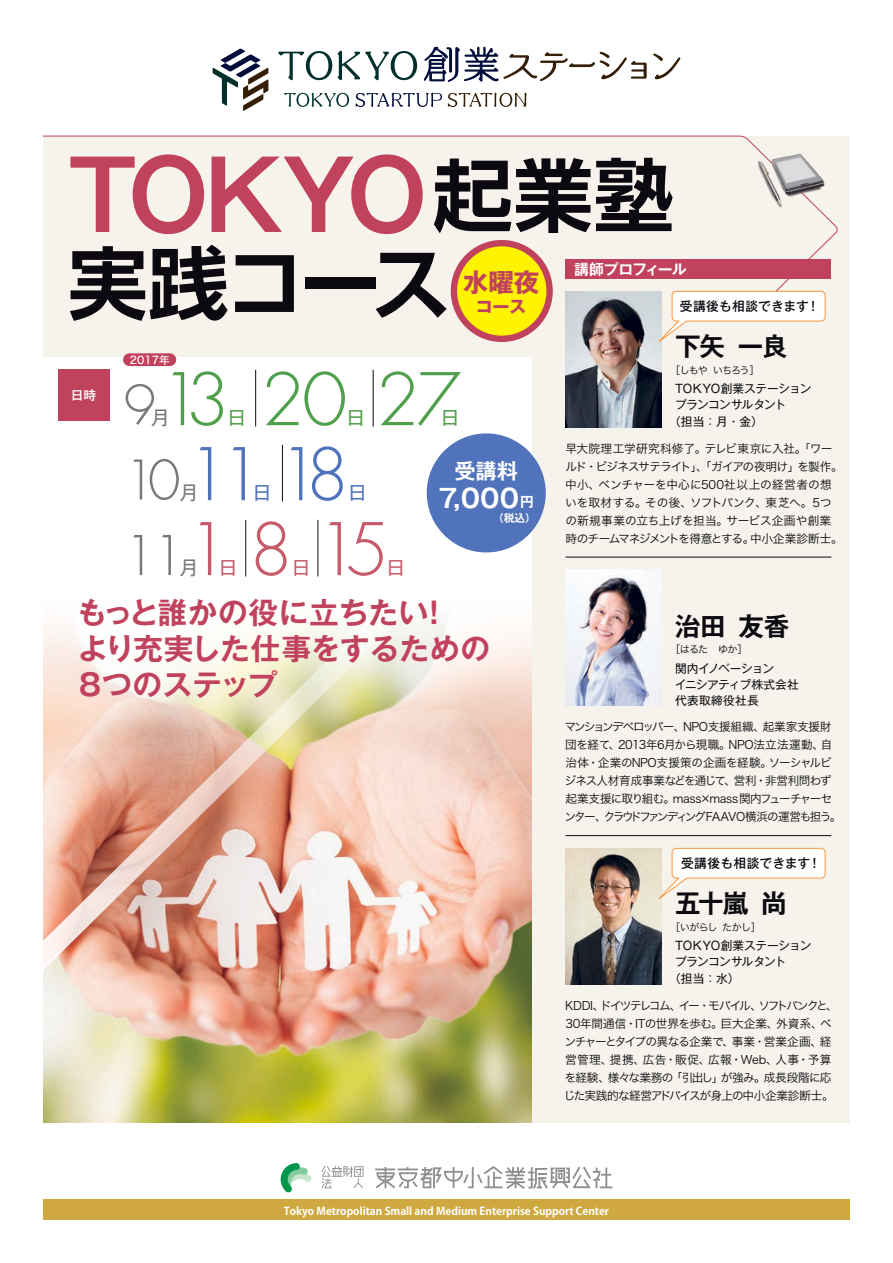
<style>
.page{position:relative;width:893px;height:1263px;background:#fff}
.page>*{position:absolute;margin:0;border:0;box-sizing:border-box;transform-origin:0 0}
.t1{font:700 95.7px "Gothic MB101 Pr 6 N De";letter-spacing:-.06em;color:#c1425d;scale:.95 1}
.t2{font:700 79.65px "Shin Go Pr 6 N De";letter-spacing:-.045em;color:#0c0910}
.t3{font:300 70.5px "Futura";color:#509f4c}
.t4{font:300 70.5px "Futura";color:#5073bb}
.t5{font:300 70.5px "Futura";color:#c75a6b}
.t6{font:300 53.1px "Futura";color:#77787a}
.t7{font:700 29.7px/36.2px "Gothic MB101 Pro De";color:#c1425d}
.t8{font:700 25.5px "Gothic MB101 Pr 6 N De";letter-spacing:-.015em;color:#0c0910}
.t9{font:700 25.5px "Gothic MB101 Pro De";color:#fff}
.t10{font:700 25.5px "Gothic MB101 Pro";color:#c1425d}
.t11{font:700 21.3px "Gothic MB101 Pro De";color:#fff}
.t12{font:19.35px "Gothic MB101 Pr 6 N";color:#77787a}
.t13{font:19.35px "Gothic MB101 Pr 6 N";color:#509f4c}
.t14{font:19.35px "Gothic MB101 Pr 6 N";color:#c75a6b}
.t15{font:19.35px "Gothic MB101 Pr 6 N";color:#5073bb}
.t16{font:700 16.95px "Gothic MB101 Pro";color:#c1425d}
.t17{font:700 14.85px "Gothic MB101 Pr 6 N De";letter-spacing:-.07em;color:#fff}
.t18{font:500 12.75px "Gothic MB101 Pr 6 N";letter-spacing:.015em;color:#0c0910}
.t19{font:500 12.75px "Gothic MB101 Pr 6 N";color:#fff}
.t20{font:11.7px/18px "Hira Kaku Std N W3";letter-spacing:-.04em;color:#0c0910}
.t21{font:11.7px/15.9px "Gothic MB101 Pr 6 N";letter-spacing:-.03em;color:#0c0910}
.t22{font:11.7px "Gothic MB101 Pr 6 N";letter-spacing:-.01em;color:#0c0910}
.t23{font:11.7px "Gothic MB101 Pr 6 N";letter-spacing:-.06em;color:#0c0910}
.t24{font:700 10.8px "Koz Go Pro";color:#fff}
.t25{font:10.65px "Hira Kaku Std N W5";color:#fff}
.t26{font:700 10.65px "Gothic MB101 Pro De";color:#fff}
.t27{font:10.05px "Hira Kaku Std N W3";letter-spacing:-.085em;color:#0c0910}
.t28{font:10.05px "Hira Kaku Std N W3";letter-spacing:-.06em;color:#0c0910}
.s1{font-family:"Shin Go Pr 6 N De";font-size:79.65px;color:#0c0910}
.s2{font-size:13.8px}
</style>
<div class="page">
<div style="left:0;top:136px;width:893px;height:987px;background:#f5f3eb"></div>
<div style="left:34px;top:357px;width:497px;height:766px;background:#fff"></div>
<img style="left:43px;top:987px;width:488px;height:136px">
<img style="left:566px;top:570px;width:95px;height:136px">
<img style="left:566px;top:298px;width:95px;height:129px">
<img style="left:566px;top:848px;width:95px;height:136px">
<svg style="left:451px;top:298px;width:102px;height:44px"></svg>
<div style="left:58px;top:370px;width:51px;height:51px;background:#c1425d"></div>
<svg style="left:43px;top:136px;width:795px;height:162px"></svg>
<div style="left:0;top:1199px;width:893px;height:21px;background:#d0a840"></div>
<svg style="left:280px;top:1163px;width:32px;height:30px"></svg>
<svg style="left:375px;top:1166px;width:237px;height:23px"></svg>
<svg style="left:321px;top:1166px;width:42px;height:22px"></svg>
<svg style="left:43px;top:455px;width:503px;height:532px"></svg>
<svg style="left:338px;top:51px;width:79px;height:29px"></svg>
<svg style="left:278px;top:51px;width:54px;height:29px"></svg>
<svg style="left:424px;top:46px;width:223px;height:36px"></svg>
<svg style="left:653px;top:53px;width:27px;height:26px"></svg>
<svg style="left:213px;top:49px;width:55px;height:62px"></svg>
<svg style="left:448px;top:93px;width:79px;height:14px"></svg>
<svg style="left:284px;top:93px;width:65px;height:14px"></svg>
<svg style="left:356px;top:93px;width:86px;height:14px"></svg>
<svg style="left:650px;top:290px;width:176px;height:60px"></svg>
<div style="left:566px;top:259px;width:265px;height:20px;background:#c1425d"></div>
<hr style="left:566px;top:557px;width:265px;height:1px;background:#0c0910">
<hr style="left:566px;top:835px;width:265px;height:1px;background:#0c0910">
<hr style="left:255px;top:370px;width:1px;height:56px;background:#0c0910">
<hr style="left:373px;top:370px;width:1px;height:56px;background:#0c0910">
<hr style="left:282px;top:445px;width:1px;height:56px;background:#0c0910">
<hr style="left:245px;top:520px;width:1px;height:56px;background:#0c0910">
<hr style="left:318px;top:520px;width:1px;height:56px;background:#0c0910">
<div style="left:123px;top:353px;width:53px;height:13px;background:#c1425d;border-radius:6px"></div>
<div style="left:427px;top:433px;width:119px;height:119px;background:#5073bb;border-radius:50%"></div>
<svg style="left:650px;top:847px;width:176px;height:60px"></svg>
<img style="left:733px;top:151px;width:105px;height:77px">
<div style="left:0;top:0;width:43px;height:1263px;background:#fff"></div>
<div style="left:850px;top:0;width:43px;height:1263px;background:#fff"></div>
<h1 class="t1" style="left:68px;top:116px;width:639px">TOKYO<span class="s1">起業塾</span></h1>
<h2 class="t2" style="left:68px;top:218px;width:385px">実践コース</h2>
<p class="t17" style="left:574px;top:257px;width:114px">講師プロフィール</p>
<h3 class="t10" style="left:463px;top:261px;width:78px">水曜夜</h3>
<h3 class="t16" style="left:476px;top:293px;width:52px">コース</h3>
<p class="t18" style="left:680px;top:295px;width:141px">受講後も相談できます！</p>
<p class="t19" style="left:71px;top:385px;width:27px">日時</p>
<p class="t25" style="left:130px;top:352px;width:41px">2017年</p>
<h3 class="t3" style="left:159px;top:354px;width:303px">13 20 27</h3>
<h3 class="t6" style="left:123px;top:371px;width:34px">9</h3>
<h3 class="t12" style="left:151px;top:401px;width:21px">月</h3>
<h3 class="t13" style="left:227px;top:402px;width:21px">日</h3>
<h3 class="t13" style="left:346px;top:402px;width:21px">日</h3>
<h3 class="t13" style="left:440px;top:402px;width:21px">日</h3>
<h3 class="t4" style="left:186px;top:429px;width:164px">11 18</h3>
<h3 class="t6" style="left:123px;top:446px;width:59px">10</h3>
<h3 class="t12" style="left:180px;top:476px;width:21px">月</h3>
<h3 class="t15" style="left:253px;top:477px;width:21px">日</h3>
<h3 class="t15" style="left:348px;top:477px;width:21px">日</h3>
<h3 class="t6" style="left:123px;top:522px;width:63px">11</h3>
<h3 class="t5" style="left:186px;top:504px;width:204px">1 8 15</h3>
<h3 class="t12" style="left:180px;top:551px;width:21px">月</h3>
<h3 class="t14" style="left:219px;top:552px;width:21px">日</h3>
<h3 class="t14" style="left:291px;top:552px;width:21px">日</h3>
<h3 class="t14" style="left:386px;top:552px;width:21px">日</h3>
<h3 class="t11" style="left:454px;top:453px;width:65px">受講料</h3>
<h3 class="t9" style="left:439px;top:477px;width:97px">7,000<span class="s2">円</span></h3>
<p class="t26" style="left:493px;top:509px;width:44px">（税込）</p>
<h3 class="t7" style="left:77px;top:591px;width:415px">もっと誰かの役に立ちたい！　より充実した仕事をするための<br>8つのステップ</h3>
<h3 class="t8" style="left:675px;top:325px;width:114px">下矢一良</h3>
<p class="t27" style="left:670px;top:362px;width:91px">［しもやいちろう］</p>
<p class="t22" style="left:675px;top:379px;width:138px">TOKYO創業ステーション</p>
<p class="t23" style="left:675px;top:395px;width:113px">プランコンサルタント</p>
<p class="t21" style="left:669px;top:413px;width:95px">（担当：月・金）</p>
<p class="t20" style="left:565px;top:439px;width:279px">早大院理工学研究科修了。テレビ東京に入社。「ワールド・ビジネスサテライト」、「ガイアの夜明け」を製作。中小、ベンチャーを中心に500社以上の経営者の想いを取材する。その後、ソフトバンク、東芝へ。５つの新規事業の立ち上げを担当。サービス企画や創業時のチームマネジメントを得意とする。中小企業診断士。</p>
<h3 class="t8" style="left:675px;top:605px;width:116px">治田友香</h3>
<p class="t27" style="left:670px;top:642px;width:79px">［はるた　ゆか］</p>
<p class="t21" style="left:675px;top:659px;width:137px">関内イノベーション<br>イニシアティブ株式会社　代表取締役社長</p>
<p class="t20" style="left:564px;top:717px;width:279px">マンションデベロッパー、NPO支援組織、起業家支援財団を経て、2013年6月から現職。NPO法立法運動、自治体・企業のNPO支援策の企画を経験。ソーシャルビジネス人材育成事業などを通じて、営利・非営利問わず起業支援に取り組む。mass×mass関内フューチャーセンター、クラウドファンディングFAAVO横浜の運営も担う。</p>
<p class="t18" style="left:681px;top:852px;width:141px">受講後も相談できます！</p>
<h3 class="t8" style="left:675px;top:882px;width:113px">五十嵐尚</h3>
<p class="t28" style="left:670px;top:919px;width:93px">［いがらしたかし］</p>
<p class="t22" style="left:675px;top:936px;width:138px">TOKYO創業ステーション</p>
<p class="t23" style="left:675px;top:952px;width:113px">プランコンサルタント</p>
<p class="t21" style="left:669px;top:970px;width:72px">（担当：水）</p>
<p class="t20" style="left:564px;top:996px;width:275px">KDDI、ドイツテレコム、イー・モバイル、ソフトバンクと、<br>30年間通信・ITの世界を歩む。巨大企業、外資系、ベンチャーとタイプの異なる企業で、事業・営業企画、経営管理、提携、広告・販促、広報・Web、人事・予算を経験、様々な業務の「引出し」が強み。成長段階に応じた実践的な経営アドバイスが身上の中小企業診断士。</p>
<p class="t24" style="left:284px;top:1204px;width:327px">Tokyo Metropolitan Small and Medium Enterprise Support Center</p>
</div>
